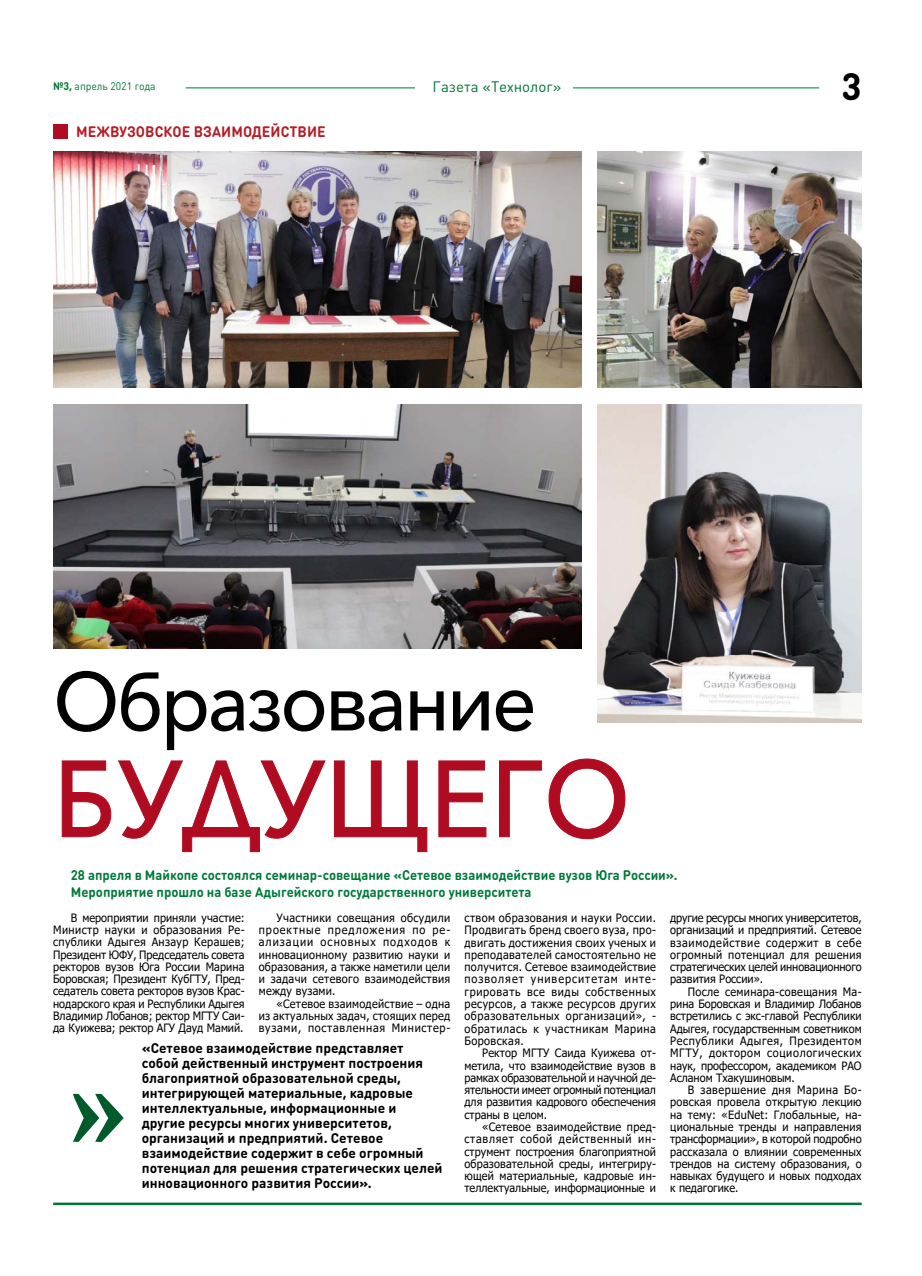
<style>
.page{position:relative;width:922px;height:1276px;background:#fff}
.page>*{position:absolute;margin:0;border:0;box-sizing:border-box;transform-origin:0 0}
.t1{font:700 125px "Garamond";color:#005a29;scale:.95 1}
.t2{font:500 107px "Avenir Next";color:#af0c21;scale:.95 1}
.t3{font:500 82px "Avenir Next";letter-spacing:-.04em;color:#000;scale:.95 1}
.t4{font:700 37.5px "DIN Round Pro";color:#000}
.t5{font:700 15px "DIN Round Pro";letter-spacing:.005em;color:#b31f28;scale:.95 1}
.t6{font:15px "DIN Round Pro";color:#007634}
.t7{font:700 13.75px/15px "DIN Round Pro";color:#000}
.t8{font:700 13.75px/16.2px "DIN Round Pro";color:#007a39;scale:.95 1}
.t9{font:11.5px/12.2px "Tahoma";color:#000;text-align:justify;scale:.95 1}
.t10{font:10.88px "DIN Round Pro";color:#007634;scale:.95 1}
.s1{font-weight:700}
</style>
<div class="page">
<div style="left:53px;top:124px;width:14px;height:15px;background:#af0c21"></div>
<hr style="left:53px;top:1202px;width:808px;height:3px;background:#007634">
<hr style="left:185px;top:88px;width:634px;height:1px;background:#007634">
<div style="left:415px;top:74px;width:157px;height:26px;background:#fff"></div>
<svg style="left:62px;top:760px;width:49px;height:77px"></svg>
<svg style="left:118px;top:760px;width:207px;height:92px"></svg>
<svg style="left:334px;top:760px;width:93px;height:92px"></svg>
<svg style="left:438px;top:760px;width:48px;height:77px"></svg>
<svg style="left:499px;top:760px;width:43px;height:77px"></svg>
<svg style="left:548px;top:758px;width:77px;height:81px"></svg>
<img style="left:53px;top:152px;width:528px;height:235px">
<img style="left:597px;top:152px;width:264px;height:235px">
<img style="left:597px;top:404px;width:264px;height:319px">
<img style="left:53px;top:404px;width:528px;height:245px">
<p class="t10" style="left:53px;top:79px;width:109px"><span class="s1">№3,</span> апрель 2021 года</p>
<h3 class="t6" style="left:432px;top:76px;width:130px">Газета «Технолог»</h3>
<h3 class="t4" style="left:841px;top:60px;width:22px">3</h3>
<h3 class="t5" style="left:76px;top:121px;width:264px">МЕЖВУЗОВСКОЕ ВЗАИМОДЕЙСТВИЕ</h3>
<h3 class="t3" style="left:53px;top:632px;width:510px">Образование</h3>
<h2 class="t2" style="left:53px;top:708px;width:608px">БУДУЩЕГО</h2>
<p class="t8" style="left:71px;top:867px;width:640px">28 апреля в Майкопе состоялся семинар-совещание «Сетевое взаимодействие вузов Юга России».<br>Мероприятие прошло на базе Адыгейского государственного университета</p>
<p class="t9" style="left:53px;top:912px;width:203px;text-indent:18px">В мероприятии приняли участие:<br>Министр науки и образования Ре&shy;спублики Адыгея Анзаур Керашев; Президент ЮФУ, Председатель совета ректоров вузов Юга России Марина Боровская; Президент КубГТУ, Пред&shy;седатель совета ректоров вузов Крас&shy;нодарского края и Республики Адыгея Владимир Лобанов; ректор МГТУ Саи&shy;да Куижева; ректор АГУ Дауд Мамий.</p>
<p class="t9" style="left:259px;top:912px;width:203px;text-indent:18px">Участники совещания обсудили проектные предложения по ре&shy;ализации основных подходов к инновационному развитию науки и образования, а также наметили цели и задачи сетевого взаимодействия между вузами.</p>
<p class="t9" style="left:259px;top:998px;width:203px;text-indent:18px">«Сетевое взаимодействие – одна из актуальных задач, стоящих перед вузами, поставленная Министер-</p>
<h1 class="t1" style="left:71px;top:1019px;width:59px">»</h1>
<p class="t7" style="left:142px;top:1040px;width:302px">«Сетевое взаимодействие представляет собой действенный инструмент построения благоприятной образовательной среды, интегрирующей материальные, кадровые интеллектуальные, информационные и другие ресурсы многих университетов, организаций и предприятий. Сетевое взаимодействие содержит в себе огромный потенциал для решения стратегических целей инновационного развития России».</p>
<p class="t9" style="left:464px;top:912px;width:203px">ством образования и науки России.<br>Продвигать бренд своего вуза, про&shy;двигать достижения своих ученых и преподавателей самостоятельно не получится. Сетевое взаимодействие позволяет университетам инте&shy;грировать все виды собственных ресурсов, а также ресурсов других образовательных организаций», - обратилась к участникам Марина Боровская.</p>
<p class="t9" style="left:464px;top:1047px;width:203px;text-indent:18px">Ректор МГТУ Саида Куижева от&shy;метила, что взаимодействие вузов в рамках образовательной и научной де&shy;ятельности имеет огромный потенциал для развития кадрового обеспечения страны в целом.</p>
<p class="t9" style="left:464px;top:1121px;width:203px;text-indent:18px">«Сетевое взаимодействие пред&shy;ставляет собой действенный ин&shy;струмент построения благоприятной образовательной среды, интегриру&shy;ющей материальные, кадровые ин&shy;теллектуальные, информационные и</p>
<p class="t9" style="left:670px;top:912px;width:203px">другие ресурсы многих университетов, организаций и предприятий. Сетевое взаимодействие содержит в себе огромный потенциал для решения стратегических целей инновационного развития России».</p>
<p class="t9" style="left:670px;top:986px;width:203px;text-indent:18px">После семинара-совещания Ма&shy;рина Боровская и Владимир Лобанов встретились с экс-главой Республики Адыгея, государственным советником Республики Адыгея, Президентом МГТУ, доктором социологических наук, профессором, академиком РАО Асланом Тхакушиновым.</p>
<p class="t9" style="left:670px;top:1084px;width:203px;text-indent:18px">В завершение дня Марина Бо&shy;ровская провела открытую лекцию на тему: «EduNet: Глобальные, на&shy;циональные тренды и направления трансформации», в которой подробно рассказала о влиянии современных трендов на систему образования, о навыках будущего и новых подходах к педагогике.</p>
</div>
